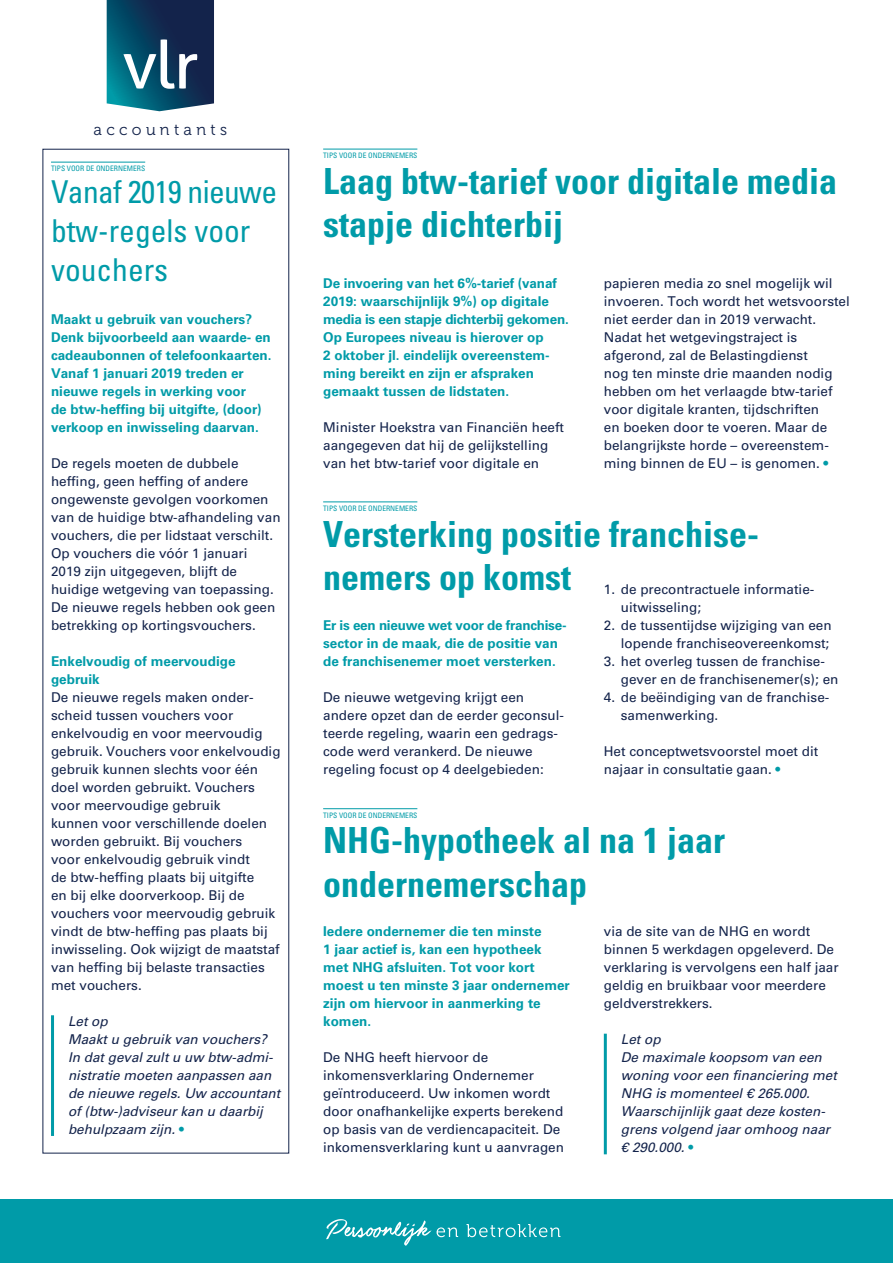
<style>
.page{position:relative;width:893px;height:1263px;background:#fff}
.page>*{position:absolute;margin:0;border:0;box-sizing:border-box;transform-origin:0 0}
.t1{font:700 condensed 36px/43.2px "Univers LT Std";color:#009ba8}
.t2{font:condensed 31.5px/39px "Univers LT Std";color:#009ba8}
.t3{font:15.9px "Museo 300";letter-spacing:.275em;color:#13234b}
.t4{font:13.5px/18px "Univers LT Std";color:#13234b}
.t5{font:700 13.5px/18px "Univers LT Std";color:#009ba8}
.t6{font:italic 13.5px/18px "Univers LT Std";color:#13234b}
.t7{font:condensed 7.5px "Univers LT Std";color:#009ba8}
.s1{font-style:normal;color:#009ba8}
.s2{color:#009ba8}
</style>
<div class="page">
<div style="left:0;top:1199px;width:893px;height:64px;background:#009ba8"></div>
<svg style="left:326px;top:1219px;width:234px;height:27px"></svg>
<svg style="left:107px;top:0;width:107px;height:111px;background:#275774"></svg>
<hr style="left:51px;top:162px;width:94px;height:1px;background:#009ba8">
<hr style="left:323px;top:149px;width:94px;height:1px;background:#009ba8">
<hr style="left:323px;top:808px;width:94px;height:1px;background:#009ba8">
<hr style="left:51px;top:1015px;width:3px;height:121px;background:#009ba8">
<hr style="left:604px;top:1034px;width:3px;height:120px;background:#009ba8">
<hr style="left:323px;top:501px;width:94px;height:1px;background:#009ba8">
<p class="t3" style="left:94px;top:121px;width:135px">accountants</p>
<p class="t7" style="left:51px;top:164px;width:96px">TIPS VOOR DE ONDERNEMERS</p>
<h2 class="t2" style="left:51px;top:171px;width:228px">Vanaf 2019 nieuwe btw-regels voor vouchers</h2>
<p class="t5" style="left:51px;top:310px;width:222px">Maakt u gebruik van vouchers?<br>Denk bijvoorbeeld aan waarde- en cadeaubonnen of telefoonkaarten.<br>Vanaf 1 januari 2019 treden er nieuwe regels in werking voor<br>de btw-heffing bij uitgifte, (door) verkoop en inwisseling daarvan.</p>
<p class="t4" style="left:51px;top:454px;width:231px">De regels moeten de dubbele heffing, geen heffing of andere ongewenste gevolgen voorkomen van de huidige btw-afhandeling van vouchers, die per lidstaat verschilt.<br>Op vouchers die vóór 1 januari<br>2019 zijn uitgegeven, blijft de huidige wetgeving van toepassing.<br>De nieuwe regels hebben ook geen betrekking op kortingsvouchers.</p>
<p class="t5" style="left:51px;top:652px;width:186px">Enkelvoudig of meervoudige gebruik</p>
<p class="t4" style="left:51px;top:688px;width:231px">De nieuwe regels maken onder&shy;scheid tussen vouchers voor enkelvoudig en voor meervoudig gebruik. Vouchers voor enkelvoudig gebruik kunnen slechts voor één doel worden gebruikt. Vouchers voor meervoudige gebruik<br>kunnen voor verschillende doelen worden gebruikt. Bij vouchers<br>voor enkelvoudig gebruik vindt<br>de btw-heffing plaats bij uitgifte<br>en bij elke doorverkoop. Bij de vouchers voor meervoudig gebruik vindt de btw-heffing pas plaats bij inwisseling. Ook wijzigt de maatstaf van heffing bij belaste transacties met vouchers.</p>
<p class="t6" style="left:68px;top:1012px;width:214px">Let op<br>Maakt u gebruik van vouchers?<br>In dat geval zult u uw btw-admi&shy;nistratie moeten aanpassen aan de nieuwe regels. Uw accountant of (btw-)adviseur kan u daarbij behulpzaam zijn. <span class="s1">•</span></p>
<p class="t7" style="left:323px;top:151px;width:96px">TIPS VOOR DE ONDERNEMERS</p>
<h1 class="t1" style="left:323px;top:159px;width:515px">Laag btw-tarief voor digitale media stapje dichterbij</h1>
<p class="t5" style="left:323px;top:274px;width:247px">De invoering van het 6%-tarief (vanaf 2019: waarschijnlijk 9%) op digitale media is een stapje dichterbij gekomen.<br>Op Europees niveau is hierover op<br>2 oktober jl. eindelijk overeenstem&shy;ming bereikt en zijn er afspraken gemaakt tussen de lidstaten.</p>
<p class="t4" style="left:323px;top:418px;width:242px">Minister Hoekstra van Financiën heeft aangegeven dat hij de gelijkstelling van het btw-tarief voor digitale en</p>
<p class="t4" style="left:604px;top:274px;width:248px">papieren media zo snel mogelijk wil invoeren. Toch wordt het wetsvoorstel niet eerder dan in 2019 verwacht.<br>Nadat het wetgevingstraject is afgerond, zal de Belastingdienst<br>nog ten minste drie maanden nodig hebben om het verlaagde btw-tarief voor digitale kranten, tijdschriften<br>en boeken door te voeren. Maar de belangrijkste horde – overeenstem&shy;ming binnen de EU – is genomen. <span class="s2">•</span></p>
<p class="t7" style="left:323px;top:503px;width:96px">TIPS VOOR DE ONDERNEMERS</p>
<h1 class="t1" style="left:323px;top:512px;width:437px">Versterking positie franchise&shy;nemers op komst</h1>
<p class="t4" style="left:621px;top:580px;width:195px;text-indent:-17px">1. de precontractuele informatie&shy;uitwisseling;</p>
<p class="t4" style="left:604px;top:616px;width:229px;text-align:right">2. de tussentijdse wijziging van een lopende franchiseovereenkomst;</p>
<p class="t4" style="left:621px;top:652px;width:219px;text-indent:-17px">3. het overleg tussen de franchise&shy;gever en de franchisenemer(s); en</p>
<p class="t4" style="left:621px;top:688px;width:210px;text-indent:-17px">4. de beëindiging van de franchise&shy;samenwerking.</p>
<p class="t4" style="left:604px;top:742px;width:216px">Het conceptwetsvoorstel moet dit najaar in consultatie gaan. <span class="s2">•</span></p>
<p class="t5" style="left:323px;top:616px;width:245px">Er is een nieuwe wet voor de franchise&shy;sector in de maak, die de positie van de franchisenemer moet versterken.</p>
<p class="t4" style="left:323px;top:688px;width:242px">De nieuwe wetgeving krijgt een andere opzet dan de eerder geconsul&shy;teerde regeling, waarin een gedrags&shy;code werd verankerd. De nieuwe regeling focust op 4 deelgebieden:</p>
<p class="t7" style="left:323px;top:810px;width:96px">TIPS VOOR DE ONDERNEMERS</p>
<h1 class="t1" style="left:323px;top:819px;width:403px">NHG-hypotheek al na 1 jaar ondernemerschap</h1>
<p class="t5" style="left:323px;top:922px;width:248px">Iedere ondernemer die ten minste<br>1 jaar actief is, kan een hypotheek met NHG afsluiten. Tot voor kort moest u ten minste 3 jaar ondernemer zijn om hiervoor in aanmerking te komen.</p>
<p class="t4" style="left:323px;top:1048px;width:242px">De NHG heeft hiervoor de inkomensverklaring Ondernemer geïntroduceerd. Uw inkomen wordt door onafhankelijke experts berekend op basis van de verdiencapaciteit. De inkomensverklaring kunt u aanvragen</p>
<p class="t4" style="left:604px;top:922px;width:236px">via de site van de NHG en wordt binnen 5 werkdagen opgeleverd. De verklaring is vervolgens een half jaar geldig en bruikbaar voor meerdere geldverstrekkers.</p>
<p class="t6" style="left:621px;top:1030px;width:218px">Let op<br>De maximale koopsom van een woning voor een financiering met<br>NHG is momenteel € 265.000.<br>Waarschijnlijk gaat deze kosten&shy;grens volgend jaar omhoog naar € 290.000. <span class="s1">•</span></p>
</div>
